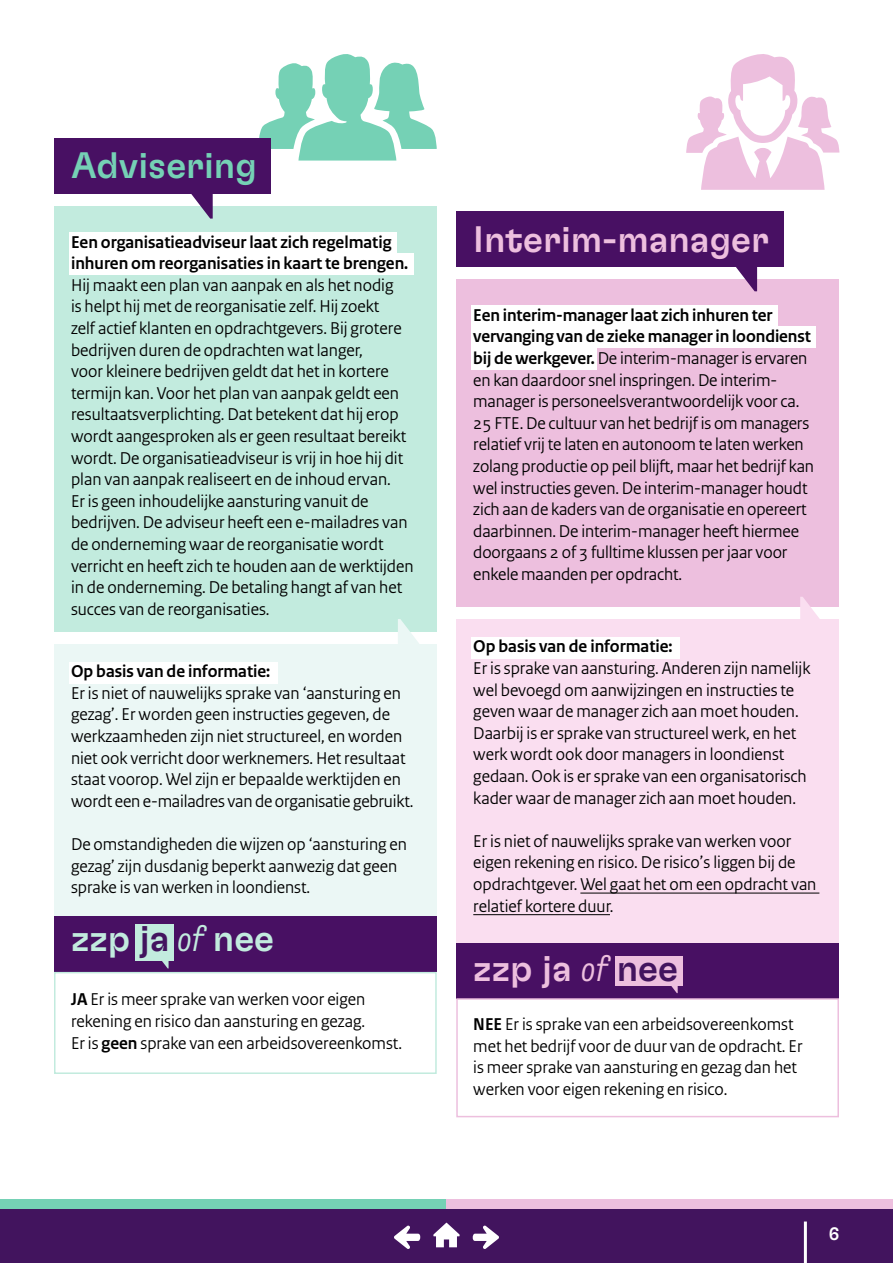
<style>
.page{position:relative;width:893px;height:1263px;background:#fff}
.page>*{position:absolute;margin:0;border:0;box-sizing:border-box;transform-origin:0 0}
.t1{font:500 36.75px "GT Flexa Trial";color:#edbfde}
.t2{font:500 36.75px "GT Flexa Trial";color:#75d1b5}
.t3{font:500 36.75px "GT Flexa Trial";color:#c2ebde}
.t4{font:18px/21.6px "Rijksoverheid Sans";color:#000}
.t5{font:700 18px "Rijksoverheid Sans";color:#000}
.t6{font:500 18px "GT Flexa Trial";color:#fff}
.s1{font-weight:700}
.s2{color:#42145e}
.s3{font-family:"GT Flexa Trial Cm Lt It";font-weight:400}
</style>
<div class="page">
<svg style="left:259px;top:54px;width:178px;height:107px"></svg>
<svg style="left:686px;top:54px;width:153px;height:136px"></svg>
<div style="left:54px;top:138px;width:217px;height:56px;background:#481063"></div>
<div style="left:456px;top:212px;width:328px;height:55px;background:#481063"></div>
<div style="left:54px;top:644px;width:383px;height:273px;background:#ebf7f5"></div>
<div style="left:456px;top:620px;width:383px;height:323px;background:#fadef0"></div>
<div style="left:456px;top:943px;width:383px;height:55px;background:#481063"></div>
<div style="left:54px;top:917px;width:383px;height:55px;background:#481063"></div>
<div style="left:54px;top:206px;width:383px;height:426px;background:#c2ebde"></div>
<div style="left:456px;top:280px;width:383px;height:327px;background:#edbfde"></div>
<div style="left:54px;top:972px;width:383px;height:102px;border:2px solid #c2ebde"></div>
<div style="left:456px;top:998px;width:383px;height:119px;border:2px solid #edbfde"></div>
<svg style="left:191px;top:194px;width:22px;height:25px"></svg>
<svg style="left:735px;top:267px;width:22px;height:24px"></svg>
<div style="left:69px;top:662px;width:209px;height:21px;background:#fff"></div>
<div style="left:472px;top:637px;width:208px;height:21px;background:#fff"></div>
<div style="left:69px;top:232px;width:328px;height:22px;background:#fff"></div>
<div style="left:472px;top:306px;width:306px;height:21px;background:#fff"></div>
<div style="left:69px;top:254px;width:345px;height:21px;background:#fff"></div>
<div style="left:472px;top:327px;width:344px;height:21px;background:#fff"></div>
<hr style="left:580px;top:893px;width:239px;height:1px;background:#000">
<hr style="left:473px;top:914px;width:137px;height:1px;background:#000">
<svg style="left:398px;top:619px;width:21px;height:25px"></svg>
<svg style="left:800px;top:597px;width:22px;height:23px"></svg>
<div style="left:615px;top:956px;width:68px;height:29px;background:#edbfde"></div>
<svg style="left:670px;top:985px;width:8px;height:8px"></svg>
<div style="left:135px;top:924px;width:38px;height:37px;background:#c2ebde"></div>
<svg style="left:162px;top:961px;width:7px;height:7px"></svg>
<div style="left:472px;top:348px;width:125px;height:21px;background:#fff"></div>
<div style="left:0;top:1210px;width:893px;height:53px;background:#42145e"></div>
<hr style="left:804px;top:1221px;width:3px;height:42px;background:#fff">
<svg style="left:473px;top:1225px;width:26px;height:24px"></svg>
<svg style="left:394px;top:1225px;width:26px;height:24px"></svg>
<svg style="left:433px;top:1223px;width:27px;height:24px"></svg>
<div style="left:0;top:1199px;width:446px;height:10px;background:#75d1b5"></div>
<div style="left:446px;top:1199px;width:447px;height:10px;background:#edbfde"></div>
<h1 class="t2" style="left:71px;top:152px;width:187px">Advisering</h1>
<p class="t5" style="left:71px;top:232px;width:322px">Een organisatieadviseur laat zich regelmatig</p>
<h1 class="t1" style="left:473px;top:225px;width:297px">Interim-manager</h1>
<p class="t5" style="left:71px;top:253px;width:339px">inhuren om reorganisaties in kaart te brengen.</p>
<p class="t4" style="left:71px;top:274px;width:344px">Hij maakt een plan van aanpak en als het nodig<br>is helpt hij met de reorganisatie zelf. Hij zoekt<br>zelf actief klanten en opdrachtgevers. Bij grotere bedrijven duren de opdrachten wat langer,<br>voor kleinere bedrijven geldt dat het in kortere termijn kan. Voor het plan van aanpak geldt een resultaatsverplichting. Dat betekent dat hij erop wordt aangesproken als er geen resultaat bereikt wordt. De organisatieadviseur is vrij in hoe hij dit plan van aanpak realiseert en de inhoud ervan.<br>Er is geen inhoudelijke aansturing vanuit de bedrijven. De adviseur heeft een e-mailadres van de onderneming waar de reorganisatie wordt verricht en heeft zich te houden aan de werktijden in de onderneming. De betaling hangt af van het succes van de reorganisaties.</p>
<p class="t4" style="left:473px;top:304px;width:342px"><span class="s1">Een interim-manager laat zich inhuren ter vervanging van de zieke manager in loondienst bij de werkgever.</span> De interim-manager is ervaren en kan daardoor snel inspringen. De interim&shy;manager is personeelsverantwoordelijk voor ca.<br>25 FTE. De cultuur van het bedrijf is om managers relatief vrij te laten en autonoom te laten werken zolang productie op peil blijft, maar het bedrijf kan wel instructies geven. De interim-manager houdt zich aan de kaders van de organisatie en opereert daarbinnen. De interim-manager heeft hiermee doorgaans 2 of 3 fulltime klussen per jaar voor enkele maanden per opdracht.</p>
<p class="t5" style="left:71px;top:661px;width:201px">Op basis van de informatie:</p>
<p class="t4" style="left:71px;top:682px;width:344px">Er is niet of nauwelijks sprake van ‘aansturing en gezag’. Er worden geen instructies gegeven, de werkzaamheden zijn niet structureel, en worden niet ook verricht door werknemers. Het resultaat staat voorop. Wel zijn er bepaalde werktijden en wordt een e-mailadres van de organisatie gebruikt.</p>
<p class="t4" style="left:71px;top:833px;width:338px">De omstandigheden die wijzen op ‘aansturing en gezag’ zijn dusdanig beperkt aanwezig dat geen sprake is van werken in loondienst.</p>
<h1 class="t3" style="left:71px;top:925px;width:205px">zzp <span class="s2">ja</span> <span class="s3">of</span> nee</h1>
<p class="t4" style="left:71px;top:989px;width:332px"><span class="s1">JA</span> Er is meer sprake van werken voor eigen rekening en risico dan aansturing en gezag.<br>Er is <span class="s1">geen</span> sprake van een arbeidsovereenkomst.</p>
<p class="t5" style="left:473px;top:636px;width:201px">Op basis van de informatie:</p>
<p class="t4" style="left:473px;top:658px;width:339px">Er is sprake van aansturing. Anderen zijn namelijk wel bevoegd om aanwijzingen en instructies te geven waar de manager zich aan moet houden.<br>Daarbij is er sprake van structureel werk, en het werk wordt ook door managers in loondienst gedaan. Ook is er sprake van een organisatorisch kader waar de manager zich aan moet houden.</p>
<p class="t4" style="left:473px;top:830px;width:345px">Er is niet of nauwelijks sprake van werken voor eigen rekening en risico. De risico’s liggen bij de opdrachtgever. Wel gaat het om een opdracht van relatief kortere duur.</p>
<h1 class="t1" style="left:473px;top:955px;width:206px">zzp ja <span class="s3">of</span> <span class="s2">nee</span></h1>
<p class="t4" style="left:473px;top:1013px;width:331px"><span class="s1">NEE</span> Er is sprake van een arbeidsovereenkomst met het bedrijf voor de duur van de opdracht. Er is meer sprake van aansturing en gezag dan het werken voor eigen rekening en risico.</p>
<p class="t6" style="left:829px;top:1227px;width:12px">6</p>
</div>
